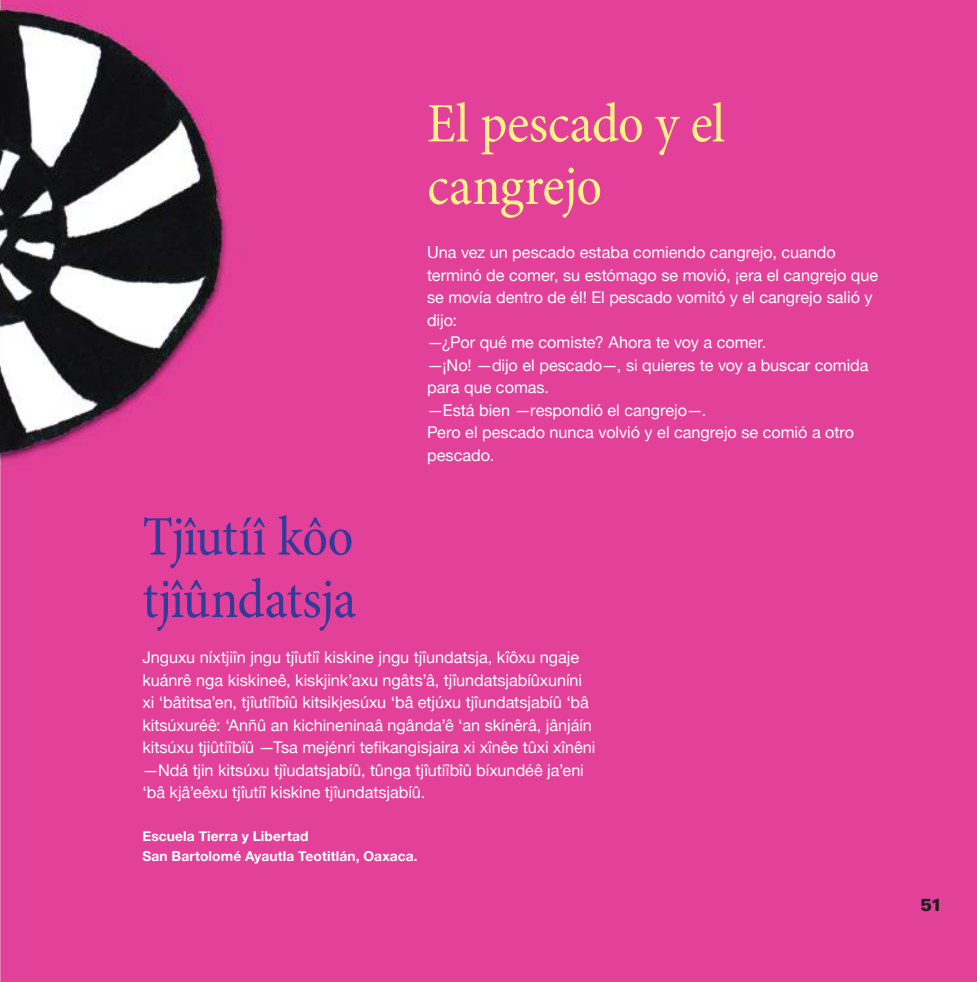
<style>
.page{position:relative;width:977px;height:982px;background:#fff}
.page>*{position:absolute;margin:0;border:0;box-sizing:border-box;transform-origin:0 0}
.t1{font:condensed 56.25px/62.5px "Minion Pro";letter-spacing:-.02em;color:#313b98}
.t2{font:condensed 56.25px/62.5px "Minion Pro";letter-spacing:-.01em;color:#fdf387}
.t3{font:900 17.5px "Univers LT Std";color:#241f1f}
.t4{font:16.25px/22.5px "Helvetica Neue";color:#fff}
.t5{font:700 13.75px/20px "Helvetica Neue";letter-spacing:.01em;color:#fff}
</style>
<div class="page">
<img style="left:0;top:0;width:977px;height:982px">
<svg style="left:974px;top:0;width:3px;height:4px"></svg>
<svg style="left:974px;top:977px;width:3px;height:5px"></svg>
<h1 class="t2" style="left:427px;top:94px;width:300px">El pescado y el cangrejo</h1>
<p class="t4" style="left:427px;top:241px;width:453px">Una vez un pescado estaba comiendo cangrejo, cuando terminó de comer, su estómago se movió, ¡era el cangrejo que se movía dentro de él! El pescado vomitó y el cangrejo salió y dijo:<br>—¿Por qué me comiste? Ahora te voy a comer.<br>—¡No! —dijo el pescado—, si quieres te voy a buscar comida para que comas.<br>—Está bien —respondió el cangrejo—.<br>Pero el pescado nunca volvió y el cangrejo se comió a otro pescado.</p>
<h1 class="t1" style="left:142px;top:507px;width:215px">Tjîutíî kôo tjîûndatsja</h1>
<p class="t4" style="left:142px;top:646px;width:455px">Jnguxu níxtjiîn jngu tjîutíî kiskine jngu tjîundatsja, kîôxu ngaje kuánrê nga kiskineê, kiskjink’axu ngâts’â, tjîundatsjabíûxuníni xi ‘bâtitsa’en, tjîutíîbîû kitsikjesúxu ‘bâ etjúxu tjîundatsjabíû ‘bâ kitsúxuréê: ‘Anñû an kichineninaâ ngânda’ê ‘an skínêrâ, jânjáín kitsúxu tjiûtíîbîû —Tsa mejénri tefikangisjaira xi xînêe tûxi xînêni —Ndá tjin kitsúxu tjîudatsjabíû, tûnga tjîutíîbîû bíxundéê ja’eni ‘bâ kjâ’eêxu tjîutíî kiskine tjîundatsjabíû.</p>
<p class="t5" style="left:142px;top:825px;width:277px">Escuela Tierra y Libertad<br>San Bartolomé Ayautla Teotitlán, Oaxaca.</p>
<p class="t3" style="left:920px;top:893px;width:24px">51</p>
<p class="t3" style="left:920px;top:902px;width:24px">51</p>
</div>
